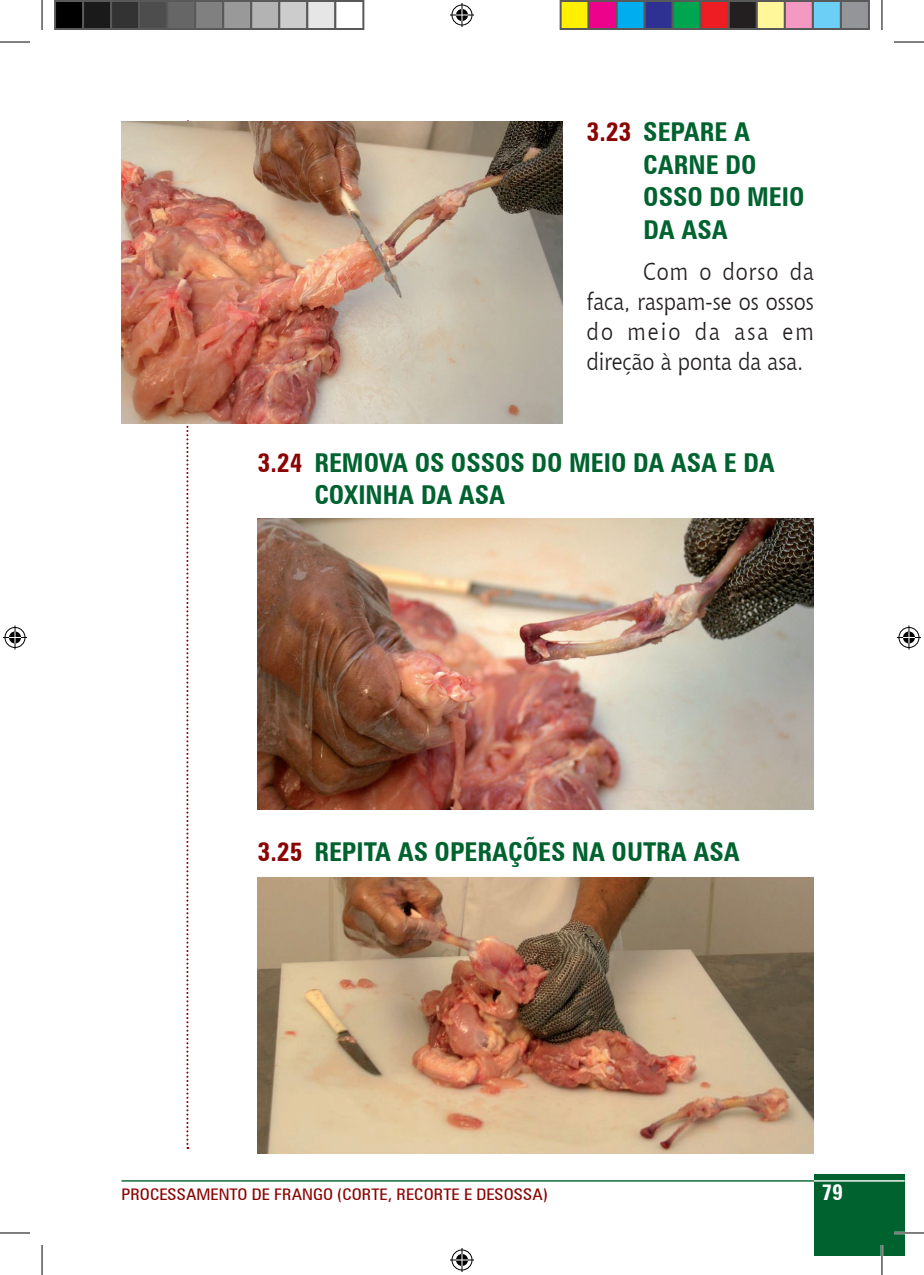
<style>
.page{position:relative;width:924px;height:1275px;background:#fff}
.page>*{position:absolute;margin:0;border:0;box-sizing:border-box;transform-origin:0 0}
.t1{font:700 condensed 26px "Zurich BT";color:#00632f}
.t2{font:24px/30px "Chianti BT";color:#231f20;text-align:justify;scale:.9 1}
.t3{font:700 condensed 22px "Zurich BT";color:#fff}
.t4{font:condensed 16px "Zurich BT";color:#8b0202;scale:1.1 1}
.s1{color:#8b0202}
</style>
<div class="page">
<svg style="left:186px;top:120px;width:2px;height:1029px"></svg>
<hr style="left:121px;top:1180px;width:692px;height:1px;background:#00632f">
<div style="left:813px;top:1174px;width:91px;height:81px;background:#00632f"></div>
<hr style="left:813px;top:1180px;width:91px;height:1px;background:#fff">
<img style="left:121px;top:121px;width:441px;height:302px">
<img style="left:257px;top:518px;width:556px;height:291px">
<img style="left:257px;top:877px;width:556px;height:276px">
<hr style="left:893px;top:1231px;width:30px;height:3px;background:#fff">
<hr style="left:880px;top:1245px;width:2px;height:30px;background:#fff">
<hr style="left:0;top:42px;width:30px;height:1px;background:#000">
<hr style="left:893px;top:42px;width:30px;height:1px;background:#000">
<hr style="left:0;top:1232px;width:30px;height:1px;background:#000">
<hr style="left:893px;top:1232px;width:30px;height:1px;background:#000">
<hr style="left:42px;top:0;width:1px;height:30px;background:#000">
<hr style="left:42px;top:1245px;width:1px;height:30px;background:#000">
<hr style="left:881px;top:0;width:1px;height:30px;background:#000">
<hr style="left:881px;top:1245px;width:1px;height:30px;background:#000">
<svg style="left:450px;top:3px;width:24px;height:24px"></svg>
<svg style="left:450px;top:1248px;width:24px;height:24px"></svg>
<svg style="left:3px;top:625px;width:24px;height:24px"></svg>
<svg style="left:897px;top:625px;width:23px;height:24px"></svg>
<div style="left:55px;top:1px;width:28px;height:28px;background:#000"></div>
<div style="left:54px;top:0;width:30px;height:30px;border:2px solid #595959"></div>
<div style="left:83px;top:1px;width:28px;height:28px;background:#1a1a1a"></div>
<div style="left:82px;top:0;width:30px;height:30px;border:2px solid #595959"></div>
<div style="left:111px;top:1px;width:28px;height:28px;background:#333"></div>
<div style="left:110px;top:0;width:30px;height:30px;border:2px solid #595959"></div>
<div style="left:139px;top:1px;width:28px;height:28px;background:#4d4d4d"></div>
<div style="left:138px;top:0;width:30px;height:30px;border:2px solid #595959"></div>
<div style="left:167px;top:1px;width:28px;height:28px;background:#666"></div>
<div style="left:166px;top:0;width:30px;height:30px;border:2px solid #595959"></div>
<div style="left:195px;top:1px;width:28px;height:28px;background:#808080"></div>
<div style="left:194px;top:0;width:30px;height:30px;border:2px solid #595959"></div>
<div style="left:223px;top:1px;width:28px;height:28px;background:#999"></div>
<div style="left:222px;top:0;width:30px;height:30px;border:2px solid #595959"></div>
<div style="left:251px;top:1px;width:28px;height:28px;background:#b3b3b3"></div>
<div style="left:250px;top:0;width:30px;height:30px;border:2px solid #595959"></div>
<div style="left:279px;top:1px;width:28px;height:28px;background:#ccc"></div>
<div style="left:278px;top:0;width:30px;height:30px;border:2px solid #595959"></div>
<div style="left:307px;top:1px;width:28px;height:28px;background:#e6e6e6"></div>
<div style="left:306px;top:0;width:30px;height:30px;border:2px solid #595959"></div>
<div style="left:334px;top:0;width:30px;height:30px;border:2px solid #595959"></div>
<div style="left:560px;top:1px;width:28px;height:28px;background:#fff101"></div>
<div style="left:559px;top:0;width:30px;height:30px;border:2px solid #595959"></div>
<div style="left:588px;top:1px;width:28px;height:28px;background:#ed028c"></div>
<div style="left:587px;top:0;width:30px;height:30px;border:2px solid #595959"></div>
<div style="left:616px;top:1px;width:28px;height:28px;background:#00aeef"></div>
<div style="left:615px;top:0;width:30px;height:30px;border:2px solid #595959"></div>
<div style="left:644px;top:1px;width:28px;height:28px;background:#2e3092"></div>
<div style="left:643px;top:0;width:30px;height:30px;border:2px solid #595959"></div>
<div style="left:672px;top:1px;width:28px;height:28px;background:#00a54f"></div>
<div style="left:671px;top:0;width:30px;height:30px;border:2px solid #595959"></div>
<div style="left:700px;top:1px;width:28px;height:28px;background:#ee1d23"></div>
<div style="left:699px;top:0;width:30px;height:30px;border:2px solid #595959"></div>
<div style="left:728px;top:1px;width:28px;height:28px;background:#231f20"></div>
<div style="left:727px;top:0;width:30px;height:30px;border:2px solid #595959"></div>
<div style="left:756px;top:1px;width:28px;height:28px;background:#fff79a"></div>
<div style="left:755px;top:0;width:30px;height:30px;border:2px solid #595959"></div>
<div style="left:784px;top:1px;width:28px;height:28px;background:#f499c2"></div>
<div style="left:783px;top:0;width:30px;height:30px;border:2px solid #595959"></div>
<div style="left:812px;top:1px;width:28px;height:28px;background:#6bcff6"></div>
<div style="left:811px;top:0;width:30px;height:30px;border:2px solid #595959"></div>
<div style="left:840px;top:1px;width:28px;height:28px;background:#939598"></div>
<div style="left:839px;top:0;width:30px;height:30px;border:2px solid #595959"></div>
<p class="t1" style="left:586px;top:116px;width:86px"><span class="s1">3.23</span> SEPARE</p>
<p class="t1" style="left:733px;top:116px;width:17px">A</p>
<p class="t1" style="left:643px;top:149px;width:16px">CARNE</p>
<p class="t1" style="left:724px;top:149px;width:16px">DO</p>
<p class="t1" style="left:643px;top:181px;width:16px">OSSO</p>
<p class="t1" style="left:709px;top:181px;width:53px">DO MEIO</p>
<p class="t1" style="left:643px;top:214px;width:55px">DA ASA</p>
<p class="t2" style="left:586px;top:256px;width:254px;text-indent:57px">Com o dorso da faca, raspam-se os ossos do meio da asa em direção à ponta da asa.</p>
<p class="t1" style="left:257px;top:446px;width:88px"><span class="s1">3.24</span> REMOVA</p>
<p class="t1" style="left:414px;top:446px;width:52px">OS OSSOS</p>
<p class="t1" style="left:531px;top:446px;width:53px">DO MEIO</p>
<p class="t1" style="left:632px;top:446px;width:55px">DA ASA</p>
<p class="t1" style="left:723px;top:446px;width:36px">E DA</p>
<p class="t1" style="left:314px;top:479px;width:16px">COXINHA</p>
<p class="t1" style="left:420px;top:479px;width:55px">DA ASA</p>
<p class="t1" style="left:257px;top:836px;width:85px"><span class="s1">3.25</span> REPITA</p>
<p class="t1" style="left:397px;top:836px;width:53px">AS OPERAÇÕES</p>
<p class="t1" style="left:571px;top:836px;width:56px">NA OUTRA</p>
<p class="t1" style="left:693px;top:836px;width:17px">ASA</p>
<p class="t4" style="left:121px;top:1184px;width:389px">PROCESSAMENTO DE FRANGO (CORTE, RECORTE E DESOSSA)</p>
<p class="t3" style="left:821px;top:1179px;width:23px">79</p>
</div>
